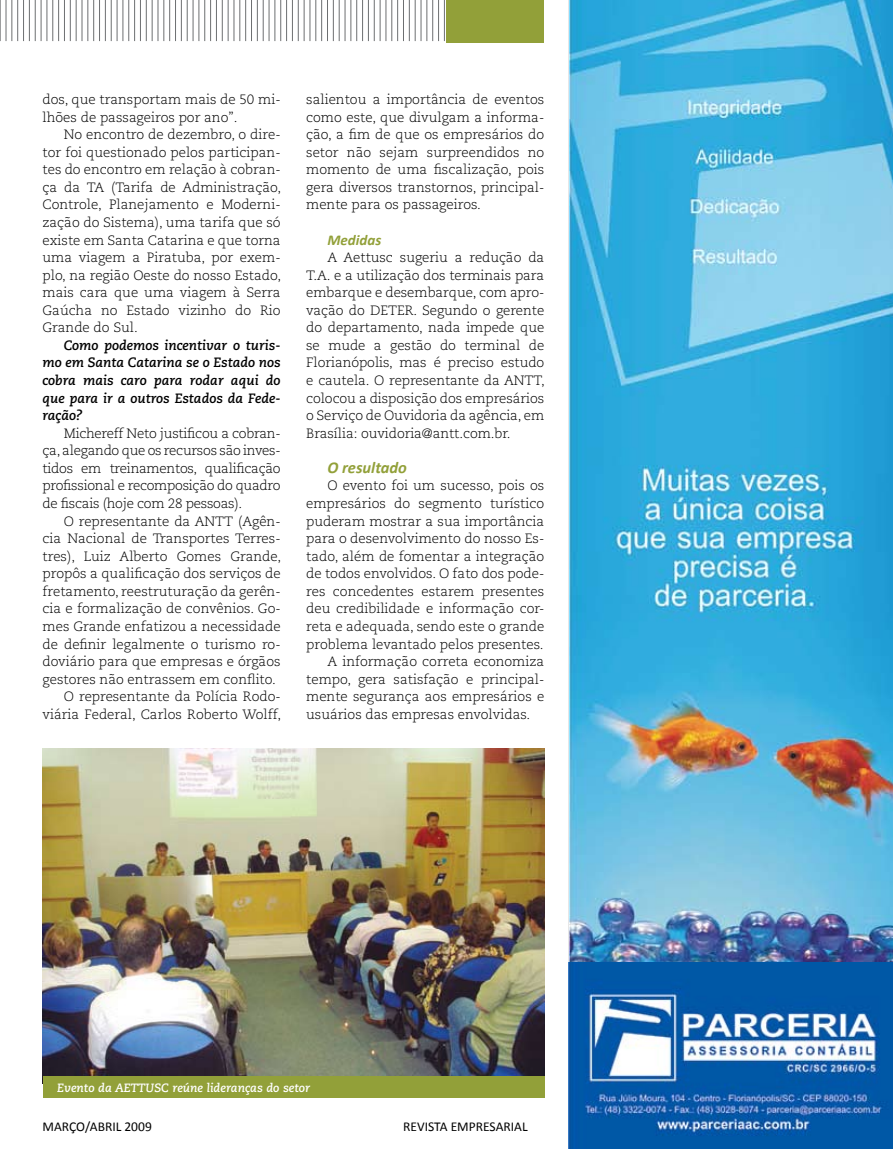
<style>
.page{position:relative;width:893px;height:1149px;background:#fff}
.page>*{position:absolute;margin:0;border:0;box-sizing:border-box;transform-origin:0 0}
.t1{font:italic 700 16.5px "Calibri";color:#92a039}
.t2{font:italic 700 15px "Calibri";color:#92a039}
.t3{font:300 13.5px/17.5px "Caecilia LT Std";color:#000;text-align:justify}
.t4{font:italic 700 13.5px/17.5px "Caecilia LT Std";color:#000;text-align:justify}
.t5{font:13.5px "Calibri";color:#000}
.t6{font:italic 700 12px "Caecilia LT Std";color:#fff}
</style>
<div class="page">
<img style="left:43px;top:748px;width:501px;height:328px">
<svg style="left:0;top:0;width:445px;height:42px"></svg>
<div style="left:446px;top:0;width:98px;height:43px;background:#92a039"></div>
<img style="left:570px;top:0;width:323px;height:962px">
<img style="left:569px;top:962px;width:324px;height:186px">
<div style="left:43px;top:1076px;width:501px;height:21px;background:#92a039"></div>
<p class="t3" style="left:43px;top:91px;width:240px">dos, que transportam mais de 50 mi&shy;lhões de passageiros por ano”.</p>
<p class="t3" style="left:43px;top:126px;width:240px;text-indent:21px">No encontro de dezembro, o dire&shy;tor foi questionado pelos participan&shy;tes do encontro em relação à cobran&shy;ça da TA (Tarifa de Administração, Controle, Planejamento e Moderni&shy;zação do Sistema), uma tarifa que só existe em Santa Catarina e que torna uma viagem a Piratuba, por exem&shy;plo, na região Oeste do nosso Estado, mais cara que uma viagem à Serra Gaúcha no Estado vizinho do Rio Grande do Sul.</p>
<p class="t4" style="left:43px;top:336px;width:240px;text-indent:21px">Como podemos incentivar o turis&shy;mo em Santa Catarina se o Estado nos cobra mais caro para rodar aqui do que para ir a outros Estados da Fede&shy;ração?</p>
<p class="t3" style="left:43px;top:424px;width:240px;text-indent:21px">Michereff Neto justificou a cobran&shy;ça, alegando que os recursos são inves&shy;tidos em treinamentos, qualificação profissional e recomposição do quadro de fiscais (hoje com 28 pessoas).</p>
<p class="t3" style="left:64px;top:512px;width:218px">O representante da ANTT (Agên-</p>
<p class="t3" style="left:43px;top:530px;width:240px">cia Nacional de Transportes Terres-</p>
<p class="t3" style="left:43px;top:547px;width:240px">tres), Luiz Alberto Gomes Grande,</p>
<p class="t3" style="left:43px;top:565px;width:240px">propôs a qualificação dos serviços de</p>
<p class="t3" style="left:43px;top:582px;width:240px">fretamento, reestruturação da gerên-</p>
<p class="t3" style="left:43px;top:600px;width:240px">cia e formalização de convênios. Go-</p>
<p class="t3" style="left:43px;top:617px;width:240px">mes Grande enfatizou a necessidade</p>
<p class="t3" style="left:43px;top:635px;width:240px">de definir legalmente o turismo ro-</p>
<p class="t3" style="left:43px;top:652px;width:240px">doviário para que empresas e órgãos</p>
<p class="t3" style="left:43px;top:670px;width:235px">gestores não entrassem em conflito.</p>
<p class="t3" style="left:64px;top:688px;width:218px">O representante da Polícia Rodo-</p>
<p class="t3" style="left:43px;top:705px;width:240px">viária Federal, Carlos Roberto Wolff,</p>
<p class="t3" style="left:306px;top:91px;width:240px">salientou a importância de eventos como este, que divulgam a informa&shy;ção, a fim de que os empresários do setor não sejam surpreendidos no momento de uma fiscalização, pois gera diversos transtornos, principal&shy;mente para os passageiros.</p>
<p class="t2" style="left:327px;top:230px;width:55px">Medidas</p>
<p class="t3" style="left:306px;top:249px;width:240px;text-indent:21px">A Aettusc sugeriu a redução da T.A. e a utilização dos terminais para embarque e desembarque, com apro&shy;vação do DETER. Segundo o gerente do departamento, nada impede que se mude a gestão do terminal de Florianópolis, mas é preciso estudo e cautela. O representante da ANTT, colocou a disposição dos empresários o Serviço de Ouvidoria da agência, em Brasília: ouvidoria@antt.com.br.</p>
<p class="t1" style="left:327px;top:457px;width:81px">O resultado</p>
<p class="t3" style="left:327px;top:477px;width:218px">O evento foi um sucesso, pois os</p>
<p class="t3" style="left:306px;top:494px;width:240px">empresários do segmento turístico</p>
<p class="t3" style="left:306px;top:512px;width:240px">puderam mostrar a sua importância</p>
<p class="t3" style="left:306px;top:530px;width:240px">para o desenvolvimento do nosso Es-</p>
<p class="t3" style="left:306px;top:547px;width:240px">tado, além de fomentar a integração</p>
<p class="t3" style="left:306px;top:565px;width:240px">de todos envolvidos. O fato dos pode-</p>
<p class="t3" style="left:306px;top:582px;width:240px">res concedentes estarem presentes</p>
<p class="t3" style="left:306px;top:600px;width:240px">deu credibilidade e informação cor-</p>
<p class="t3" style="left:306px;top:617px;width:240px">reta e adequada, sendo este o grande</p>
<p class="t3" style="left:306px;top:635px;width:239px">problema levantado pelos presentes.</p>
<p class="t3" style="left:327px;top:652px;width:218px">A informação correta economiza</p>
<p class="t3" style="left:306px;top:670px;width:240px">tempo, gera satisfação e principal-</p>
<p class="t3" style="left:306px;top:688px;width:240px">mente segurança aos empresários e</p>
<p class="t3" style="left:306px;top:705px;width:226px">usuários das empresas envolvidas.</p>
<p class="t6" style="left:57px;top:1080px;width:254px">Evento da AETTUSC reúne lideranças do setor</p>
<p class="t5" style="left:43px;top:1118px;width:111px">MARÇO/ABRIL 2009</p>
<p class="t5" style="left:403px;top:1118px;width:126px">REVISTA EMPRESARIAL</p>
</div>
